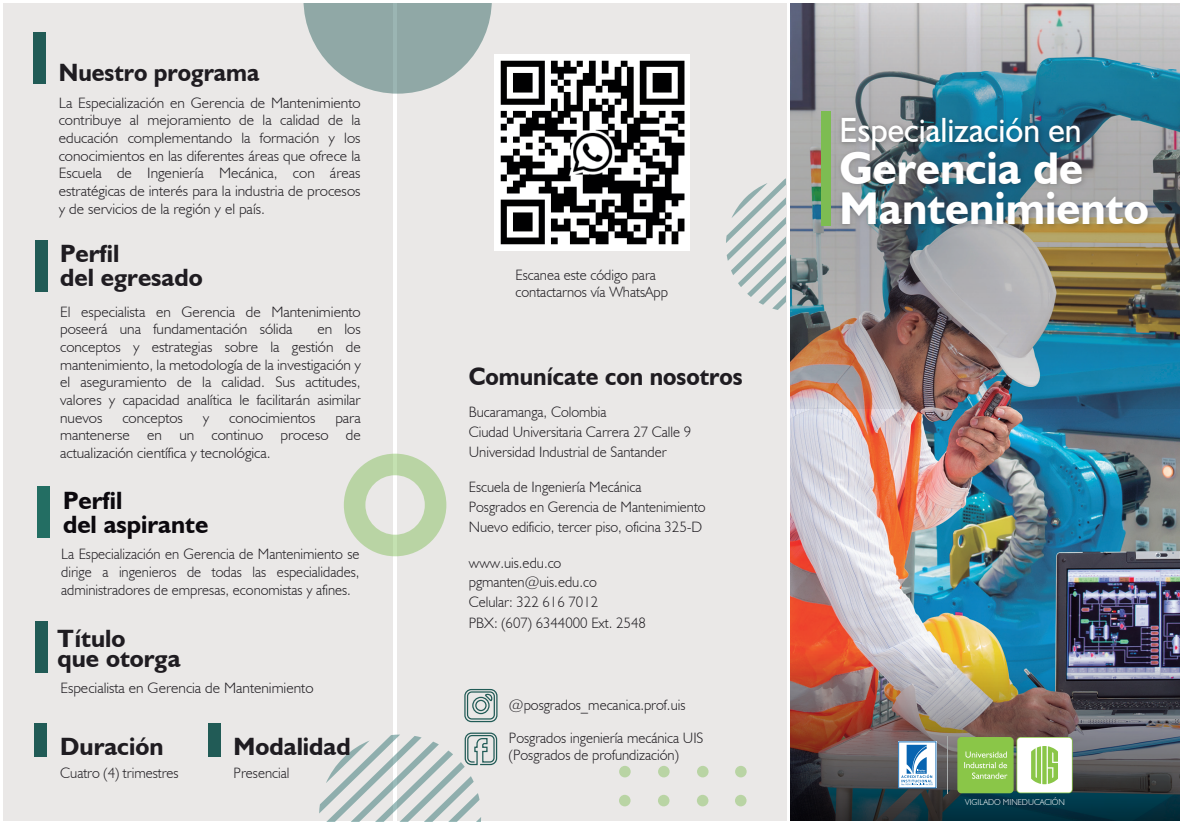
<style>
.page{position:relative;width:1183px;height:825px;background:#fff}
.page>*{position:absolute;margin:0;border:0;box-sizing:border-box;transform-origin:0 0}
.t1{font:700 45.88px/40.4px "Humanist 521 BT";color:#fff}
.t2{font:35px "Humanist 521 BT";color:#fff;scale:.96 1}
.t3{font:700 25px/23.8px "Humanist 521 BT";color:#1f1c21}
.t4{font:700 25px "Humanist 521 BT";color:#1f1c21;scale:.96 1}
.t5{font:700 25px/23.8px "Humanist 521 BT";color:#0c090e}
.t6{font:300 15px/17.6px "Humanist 521 BT";color:#1f1c21}
.t7{font:300 8.5px "Humanist 521 BT";color:#fff}
</style>
<div class="page">
<img style="left:790px;top:408px;width:390px;height:412px">
<img style="left:790px;top:3px;width:390px;height:405px">
<div style="left:4px;top:4px;width:389px;height:817px;background:#eae8e7"></div>
<div style="left:397px;top:4px;width:390px;height:817px;background:#eae8e7"></div>
<svg style="left:303px;top:3px;width:189px;height:91px"></svg>
<svg style="left:344px;top:453px;width:102px;height:103px"></svg>
<div style="left:735px;top:794px;width:11px;height:12px;background:#b9d4a4;border-radius:50%"></div>
<div style="left:697px;top:794px;width:11px;height:12px;background:#b9d4a4;border-radius:50%"></div>
<div style="left:658px;top:794px;width:11px;height:12px;background:#b9d4a4;border-radius:50%"></div>
<div style="left:619px;top:794px;width:11px;height:12px;background:#b9d4a4;border-radius:50%"></div>
<svg style="left:735px;top:765px;width:12px;height:12px"></svg>
<div style="left:697px;top:765px;width:11px;height:12px;background:#b9d4a4;border-radius:50%"></div>
<svg style="left:658px;top:765px;width:12px;height:12px"></svg>
<svg style="left:619px;top:765px;width:12px;height:12px"></svg>
<div style="left:34px;top:32px;width:12px;height:52px;background:#215b56"></div>
<div style="left:35px;top:240px;width:12px;height:52px;background:#215b56"></div>
<div style="left:35px;top:620px;width:12px;height:52px;background:#215b56"></div>
<div style="left:38px;top:485px;width:12px;height:52px;background:#236e63"></div>
<div style="left:208px;top:722px;width:12px;height:34px;background:#215b56"></div>
<div style="left:35px;top:722px;width:12px;height:34px;background:#215b56"></div>
<svg style="left:726px;top:178px;width:60px;height:132px"></svg>
<img style="left:494px;top:55px;width:195px;height:196px">
<svg style="left:319px;top:732px;width:179px;height:89px"></svg>
<div style="left:464px;top:688px;width:33px;height:33px;border:1px solid #215b56;border-radius:6px"></div>
<div style="left:467px;top:691px;width:28px;height:28px;border:1px solid #215b56;border-radius:4px"></div>
<div style="left:472px;top:696px;width:18px;height:17px;border:1px solid #215b56;border-radius:50%"></div>
<div style="left:475px;top:699px;width:12px;height:11px;border:1px solid #215b56;border-radius:50%"></div>
<svg style="left:485px;top:692px;width:7px;height:10px"></svg>
<img style="left:833px;top:138px;width:271px;height:40px">
<img style="left:833px;top:178px;width:325px;height:66px">
<img style="left:833px;top:105px;width:257px;height:55px">
<div style="left:821px;top:111px;width:9px;height:114px;background:#7dbc52"></div>
<img style="left:790px;top:650px;width:389px;height:170px">
<hr style="left:947px;top:736px;width:1px;height:57px;background:#a8acac">
<div style="left:1016px;top:736px;width:57px;height:56px;border:2px solid #8ac648;border-radius:3px"></div>
<div style="left:1017px;top:737px;width:55px;height:55px;background:#fff;border-radius:3px"></div>
<div style="left:958px;top:737px;width:55px;height:55px;background:#8ac648;border-radius:3px"></div>
<div style="left:957px;top:736px;width:56px;height:57px;border:2px solid #8ac648;border-radius:3px"></div>
<svg style="left:964px;top:751px;width:43px;height:27px"></svg>
<svg style="left:1031px;top:746px;width:27px;height:37px"></svg>
<svg style="left:898px;top:741px;width:38px;height:47px"></svg>
<h3 class="t4" style="left:59px;top:57px;width:211px">Nuestro programa</h3>
<p class="t6" style="left:59px;top:93px;width:303px;text-align:justify">La Especialización en Gerencia de Mantenimiento contribuye al mejoramiento de la calidad de la educación complementando la formación y los conocimientos en las diferentes áreas que ofrece la Escuela de Ingeniería Mecánica, con áreas estratégicas de interés para la industria de procesos y de servicios de la región y el país.</p>
<h3 class="t3" style="left:60px;top:241px;width:144px">Perfil<br>del egresado</h3>
<p class="t6" style="left:60px;top:302px;width:302px">El especialista en Gerencia de Mantenimiento poseerá una fundamentación sólida</p>
<p class="t6" style="left:60px;top:320px;width:302px;text-align:justify;text-indent:257px">en los conceptos y estrategias sobre la gestión de mantenimiento, la metodología de la investigación y el aseguramiento de la calidad. Sus actitudes, valores y capacidad analítica le facilitarán asimilar nuevos</p>
<p class="t6" style="left:122px;top:408px;width:62px">conceptos</p>
<p class="t6" style="left:203px;top:408px;width:8px">y</p>
<p class="t6" style="left:229px;top:408px;width:88px">conocimientos</p>
<p class="t6" style="left:60px;top:408px;width:302px;text-align:justify;text-indent:275px">para mantenerse en un continuo proceso de actualización científica y tecnológica.</p>
<h3 class="t5" style="left:63px;top:488px;width:147px">Perfil<br>del aspirante</h3>
<p class="t6" style="left:61px;top:545px;width:300px;text-align:justify">La Especialización en Gerencia de Mantenimiento se dirige a ingenieros de todas las especialidades, administradores de empresas, economistas y afines.</p>
<h3 class="t3" style="left:58px;top:627px;width:125px;line-height:20.6px">Título<br>que otorga</h3>
<p class="t6" style="left:60px;top:678px;width:255px">Especialista en Gerencia de Mantenimiento</p>
<h3 class="t3" style="left:60px;top:733px;width:105px">Duración</h3>
<p class="t6" style="left:60px;top:764px;width:120px">Cuatro (4) trimestres</p>
<h3 class="t3" style="left:234px;top:733px;width:119px">Modalidad</h3>
<p class="t6" style="left:234px;top:764px;width:57px">Presencial</p>
<p class="t6" style="left:516px;top:265px;width:154px">Escanea este código para contactarnos vía WhatsApp</p>
<h3 class="t4" style="left:469px;top:361px;width:287px">Comunícate con nosotros</h3>
<p class="t6" style="left:469px;top:401px;width:224px;line-height:20px">Bucaramanga, Colombia<br>Ciudad Universitaria Carrera 27 Calle 9<br>Universidad Industrial de Santander</p>
<p class="t6" style="left:469px;top:476px;width:238px;line-height:20px">Escuela de Ingeniería Mecánica<br>Posgrados en Gerencia de Mantenimiento<br>Nuevo edificio, tercer piso, oficina 325-D</p>
<p class="t6" style="left:469px;top:553px;width:94px">www.uis.edu.co</p>
<p class="t6" style="left:469px;top:590px;width:179px;line-height:21.2px">Celular: 322 616 7012<br>PBX: (607) 6344000 Ext. 2548</p>
<p class="t6" style="left:469px;top:572px;width:129px">pgmanten@uis.edu.co</p>
<p class="t6" style="left:509px;top:688px;width:196px;line-height:32.4px">@posgrados_mecanica.prof.uis<br>Posgrados ingeniería mecánica UIS</p>
<p class="t6" style="left:509px;top:745px;width:171px">(Posgrados de profundización)</p>
<h2 class="t2" style="left:839px;top:109px;width:254px">Especialización en</h2>
<h1 class="t1" style="left:839px;top:147px;width:311px">Gerencia de<br>Mantenimiento</h1>
<p class="t7" style="left:965px;top:796px;width:101px">VIGILADO MINEDUCACIÓN</p>
</div>
